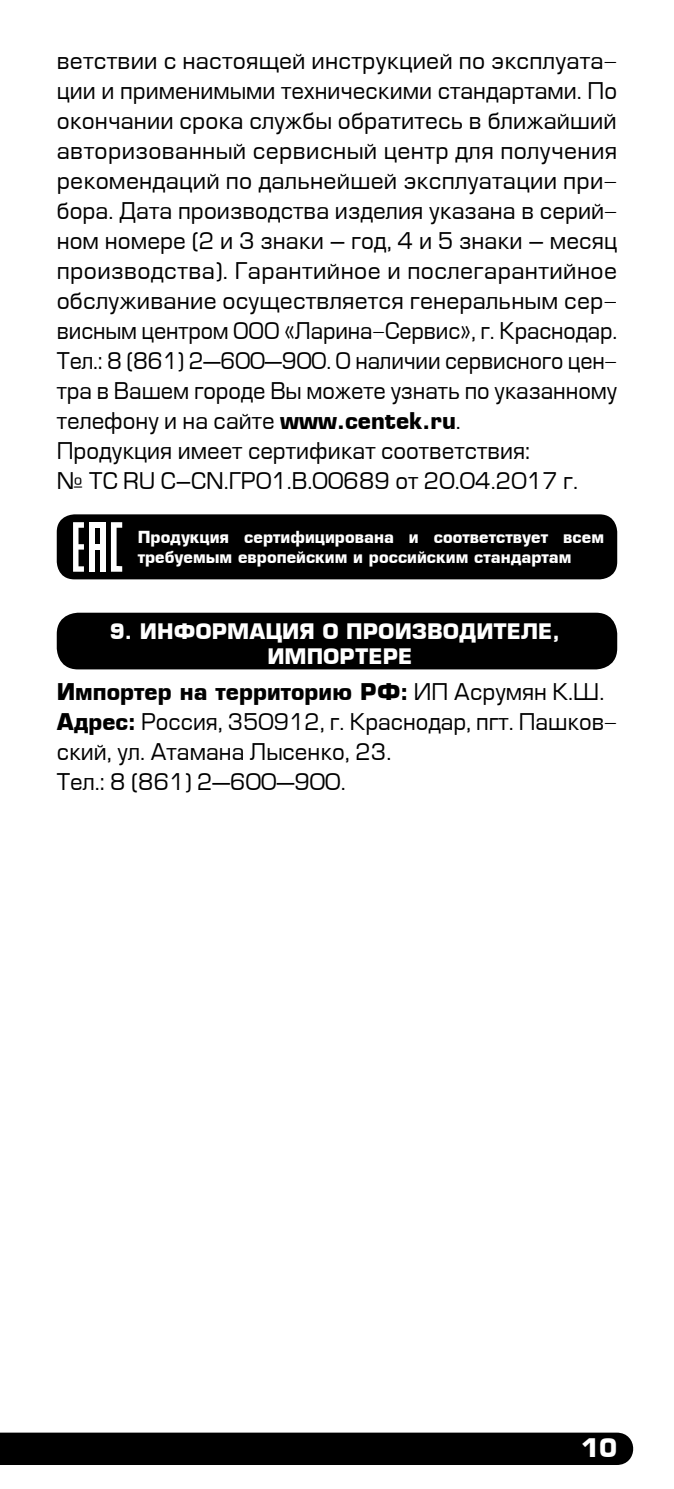
<style>
.page{position:relative;width:674px;height:1489px;background:#fff}
.page>*{position:absolute;margin:0;border:0;box-sizing:border-box;transform-origin:0 0}
.t1{font:700 25px "Europe";color:#fff}
.t2{font:22.5px/30px "Europe";color:#000}
.t3{font:700 20.75px/25px "Europe";color:#fff;text-align:center}
.t4{font:700 16.25px/19.5px "Europe";color:#fff}
.s1{font-weight:700}
.s2{color:#000}
</style>
<div class="page">
<div style="left:0;top:1432px;width:634px;height:32px;background:#000"></div>
<div style="left:57px;top:514px;width:560px;height:65px;background:#000;border-radius:18px"></div>
<svg style="left:73px;top:522px;width:11px;height:49px"></svg>
<svg style="left:111px;top:522px;width:11px;height:49px"></svg>
<div style="left:89px;top:522px;width:6px;height:49px;background:#fff"></div>
<div style="left:100px;top:522px;width:6px;height:49px;background:#fff"></div>
<svg style="left:95px;top:544px;width:5px;height:5px"></svg>
<svg style="left:95px;top:522px;width:5px;height:6px"></svg>
<div style="left:57px;top:612px;width:560px;height:57px;background:#000;border-radius:21px"></div>
<p class="t2" style="left:57px;top:47px;width:561px">ветствии с настоящей инструкцией по эксплуата‑ ции и применимыми техническими стандартами. По окончании срока службы обратитесь в ближайший авторизованный сервисный центр для получения рекомендаций по дальнейшей эксплуатации при‑ бора. Дата производства изделия указана в серий‑ ном номере (2 и 3 знаки – год, 4 и 5 знаки – месяц производства). Гарантийное и послегарантийное обслуживание осуществляется генеральным сер‑ висным центром ООО «Ларина-Сервис», г. Краснодар.<br>Тел.: 8 (861) 2—600—900. О наличии сервисного цен‑ тра в Вашем городе Вы можете узнать по указанному телефону и на сайте <span class="s1">www.centek.ru</span>.<br>Продукция имеет сертификат соответствия:<br>¹ ТС RU C–CN.ГР01.В.00689 от 20.04.2017 г.</p>
<p class="t4" style="left:138px;top:527px;width:467px">Продукция сертифицирована и соответствует всем требуемым европейским и российским стандартам<span class="s2">.</span></p>
<p class="t3" style="left:110px;top:618px;width:451px">9. ИНФОРМАЦИЯ О ПРОИЗВОДИТЕЛЕ,<br>ИМПОРТЕРЕ</p>
<p class="t2" style="left:57px;top:678px;width:561px"><span class="s1">Импортер на территорию РФ:</span> ИП Асрумян К.Ш.<br><span class="s1">Адрес:</span> Россия, 350912, г. Краснодар, пгт. Пашков‑ ский, ул. Атамана Лысенко, 23.<br>Тел.: 8 (861) 2—600—900.</p>
<p class="t1" style="left:580px;top:1432px;width:38px">10</p>
</div>
